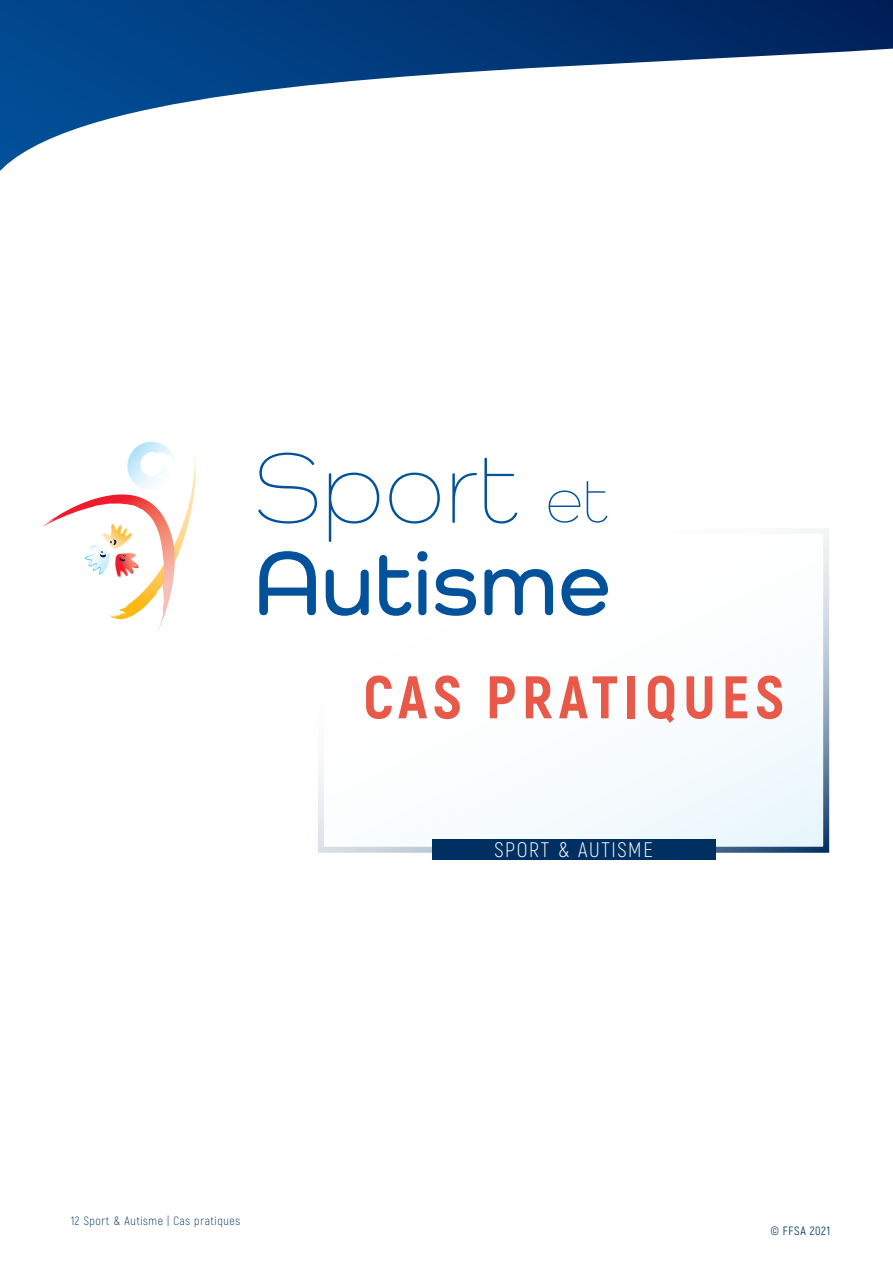
<style>
.page{position:relative;width:893px;height:1263px;background:#fff}
.page>*{position:absolute;margin:0;border:0;box-sizing:border-box;transform-origin:0 0}
.En-tête_-_Aligner_a{font:800 60px "Akrobat";letter-spacing:.1em;color:#e8594a}
.t1{font:300 21px "Akrobat";letter-spacing:.08em;color:#fff}
.t2{font:300 12px "Akrobat";letter-spacing:.05em;color:#003061}
.t3{font:12px "Akrobat";letter-spacing:.05em;color:#003061}
</style>
<div class="page">
<div style="left:318px;top:528px;width:511px;height:325px;background:linear-gradient(to right,#fff,#f1f7fa)"></div>
<svg style="left:0;top:0;width:893px;height:171px"></svg>
<div style="left:432px;top:839px;width:283px;height:21px;background:#003061"></div>
<svg style="left:259px;top:551px;width:57px;height:64px"></svg>
<svg style="left:326px;top:570px;width:43px;height:46px"></svg>
<svg style="left:379px;top:555px;width:32px;height:61px"></svg>
<svg style="left:417px;top:551px;width:10px;height:64px"></svg>
<svg style="left:435px;top:569px;width:41px;height:47px"></svg>
<svg style="left:484px;top:569px;width:69px;height:46px"></svg>
<svg style="left:561px;top:569px;width:47px;height:47px"></svg>
<svg style="left:258px;top:453px;width:59px;height:70px"></svg>
<svg style="left:329px;top:473px;width:50px;height:69px"></svg>
<svg style="left:389px;top:473px;width:51px;height:50px"></svg>
<svg style="left:452px;top:473px;width:25px;height:50px"></svg>
<svg style="left:484px;top:458px;width:33px;height:65px"></svg>
<svg style="left:549px;top:490px;width:31px;height:33px"></svg>
<svg style="left:587px;top:481px;width:20px;height:42px"></svg>
<svg style="left:42px;top:442px;width:154px;height:190px"></svg>
<p class="En-tête_-_Aligner_a" style="left:363px;top:659px;width:422px">CAS PRATIQUES</p>
<p class="t1" style="left:494px;top:837px;width:160px">SPORT &amp; AUTISME</p>
<p class="t2" style="left:71px;top:1213px;width:171px">12 Sport &amp; Autisme | Cas pratiques</p>
<p class="t3" style="left:770px;top:1223px;width:61px">© FFSA 2021</p>
</div>
